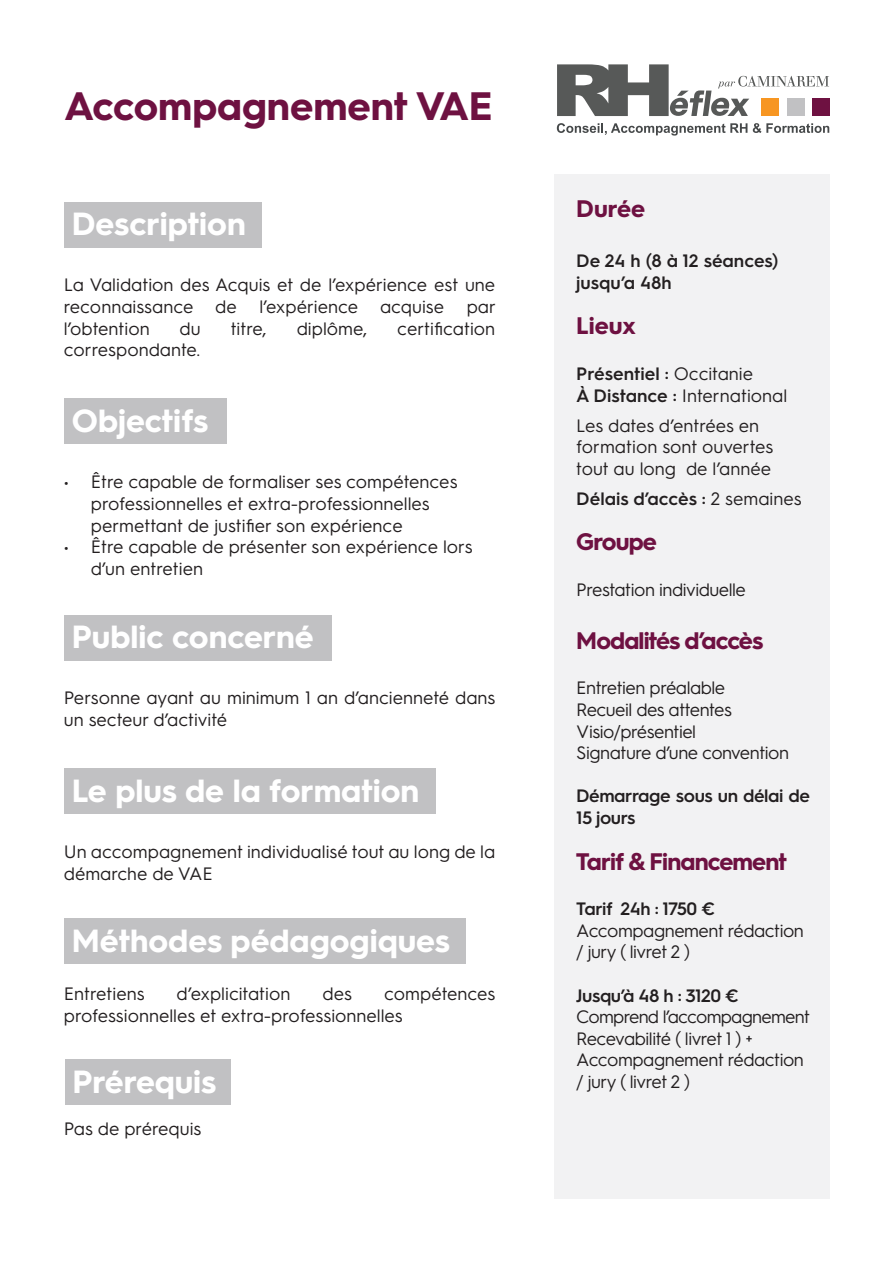
<style>
.page{position:relative;width:893px;height:1263px;background:#fff}
.page>*{position:absolute;margin:0;border:0;box-sizing:border-box;transform-origin:0 0}
.t1{font:700 39.75px "Hurme Geometric Sans 3";color:#6e1141}
.t2{font:700 32.1px "Hurme Geometric Sans 3";color:#fff}
.t3{font:700 24px "Hurme Geometric Sans 3";letter-spacing:-.035em;color:#6e1141}
.t4{font:18px/21.6px "Hurme Geometric Sans 3";color:#231f20}
.t5{font:18px/21.6px "Hurme Geometric Sans 3";letter-spacing:-.025em;color:#231f20}
.t6{font:600 18px/21.6px "Hurme Geometric Sans 3";letter-spacing:-.025em;color:#231f20}
.t7{font:600 18px/21.6px "Hurme Geometric Sans 3";color:#231f20}
.s1{font-weight:600}
.s2{font-weight:400}
</style>
<div class="page">
<div style="left:64px;top:202px;width:197px;height:46px;background:#c1c1c3"></div>
<div style="left:64px;top:615px;width:268px;height:45px;background:#c1c1c3"></div>
<div style="left:64px;top:768px;width:372px;height:46px;background:#c1c1c3"></div>
<div style="left:64px;top:398px;width:163px;height:46px;background:#c1c1c3"></div>
<div style="left:554px;top:174px;width:275px;height:1025px;background:#f2f2f3"></div>
<div style="left:64px;top:918px;width:402px;height:46px;background:#c1c1c3"></div>
<div style="left:65px;top:1059px;width:165px;height:46px;background:#c1c1c3"></div>
<svg style="left:557px;top:123px;width:190px;height:13px"></svg>
<svg style="left:753px;top:123px;width:76px;height:10px"></svg>
<svg style="left:557px;top:64px;width:272px;height:52px"></svg>
<h1 class="t1" style="left:64px;top:78px;width:430px">Accompagnement VAE</h1>
<h2 class="t2" style="left:72px;top:202px;width:175px">Description</h2>
<p class="t4" style="left:64px;top:273px;width:433px">La Validation des Acquis et de l’expérience est une reconnaissance de</p>
<p class="t4" style="left:259px;top:295px;width:186px">l’expérience acquise</p>
<p class="t4" style="left:467px;top:295px;width:31px">par</p>
<p class="t4" style="left:64px;top:316px;width:87px">l’obtention</p>
<p class="t4" style="left:180px;top:316px;width:23px">du</p>
<p class="t4" style="left:231px;top:316px;width:38px">titre,</p>
<p class="t4" style="left:297px;top:316px;width:72px">diplôme,</p>
<p class="t4" style="left:397px;top:316px;width:100px">certification</p>
<p class="t4" style="left:64px;top:338px;width:138px">correspondante.</p>
<h2 class="t2" style="left:72px;top:398px;width:138px">Objectifs</h2>
<p class="t4" style="left:91px;top:470px;width:368px;text-indent:-27px">• Être capable de formaliser ses compétences professionnelles et extra-professionnelles permettant de justifier son expérience</p>
<p class="t4" style="left:91px;top:535px;width:383px;text-indent:-27px">• Être capable de présenter son expérience lors d’un entretien</p>
<h2 class="t2" style="left:72px;top:614px;width:243px">Public concerné</h2>
<p class="t4" style="left:64px;top:686px;width:433px">Personne ayant au minimum 1 an d’ancienneté dans un secteur d’activité</p>
<h2 class="t2" style="left:72px;top:768px;width:349px">Le plus de la formation</h2>
<p class="t4" style="left:64px;top:840px;width:433px">Un accompagnement individualisé tout au long de la démarche de VAE</p>
<h2 class="t2" style="left:72px;top:918px;width:380px">Méthodes pédagogiques</h2>
<p class="t4" style="left:64px;top:982px;width:82px">Entretiens</p>
<p class="t4" style="left:177px;top:982px;width:115px">d’explicitation</p>
<p class="t4" style="left:323px;top:982px;width:31px">des</p>
<p class="t4" style="left:64px;top:982px;width:433px;text-indent:320px">compétences professionnelles et extra-professionnelles</p>
<h2 class="t2" style="left:72px;top:1059px;width:146px">Prérequis</h2>
<p class="t4" style="left:64px;top:1117px;width:139px">Pas de prérequis</p>
<h3 class="t3" style="left:576px;top:191px;width:70px">Durée</h3>
<p class="t7" style="left:576px;top:249px;width:204px">De 24 h (8 à 12 séances) jusqu’a 48h</p>
<h3 class="t3" style="left:576px;top:309px;width:61px">Lieux</h3>
<p class="t4" style="left:576px;top:362px;width:212px"><span class="s1">Présentiel :</span> Occitanie<br><span class="s1">À Distance :</span> International</p>
<p class="t4" style="left:576px;top:413px;width:199px">Les dates d’entrées en formation sont ouvertes tout au long de l’année</p>
<p class="t7" style="left:576px;top:486px;width:227px">Délais d’accès : <span class="s2">2 semaines</span></p>
<h3 class="t3" style="left:576px;top:525px;width:82px">Groupe</h3>
<p class="t5" style="left:576px;top:578px;width:171px">Prestation individuelle</p>
<h3 class="t3" style="left:576px;top:623px;width:189px">Modalités d’accès</h3>
<p class="t5" style="left:576px;top:676px;width:214px">Entretien préalable<br>Recueil des attentes<br>Visio/présentiel<br>Signature d’une convention</p>
<p class="t6" style="left:576px;top:784px;width:235px">Démarrage sous un délai de<br>15 jours</p>
<h3 class="t3" style="left:576px;top:844px;width:212px">Tarif &amp; Financement</h3>
<p class="t6" style="left:576px;top:897px;width:140px">Tarif 24h : 1750 €</p>
<p class="t5" style="left:576px;top:918px;width:229px">Accompagnement rédaction / jury ( livret 2 )</p>
<p class="t6" style="left:576px;top:983px;width:164px">Jusqu’à 48 h : 3120 €</p>
<p class="t5" style="left:576px;top:1005px;width:235px">Comprend l’accompagnement<br>Recevabilité ( livret 1 ) +<br>Accompagnement rédaction / jury ( livret 2 )</p>
</div>
